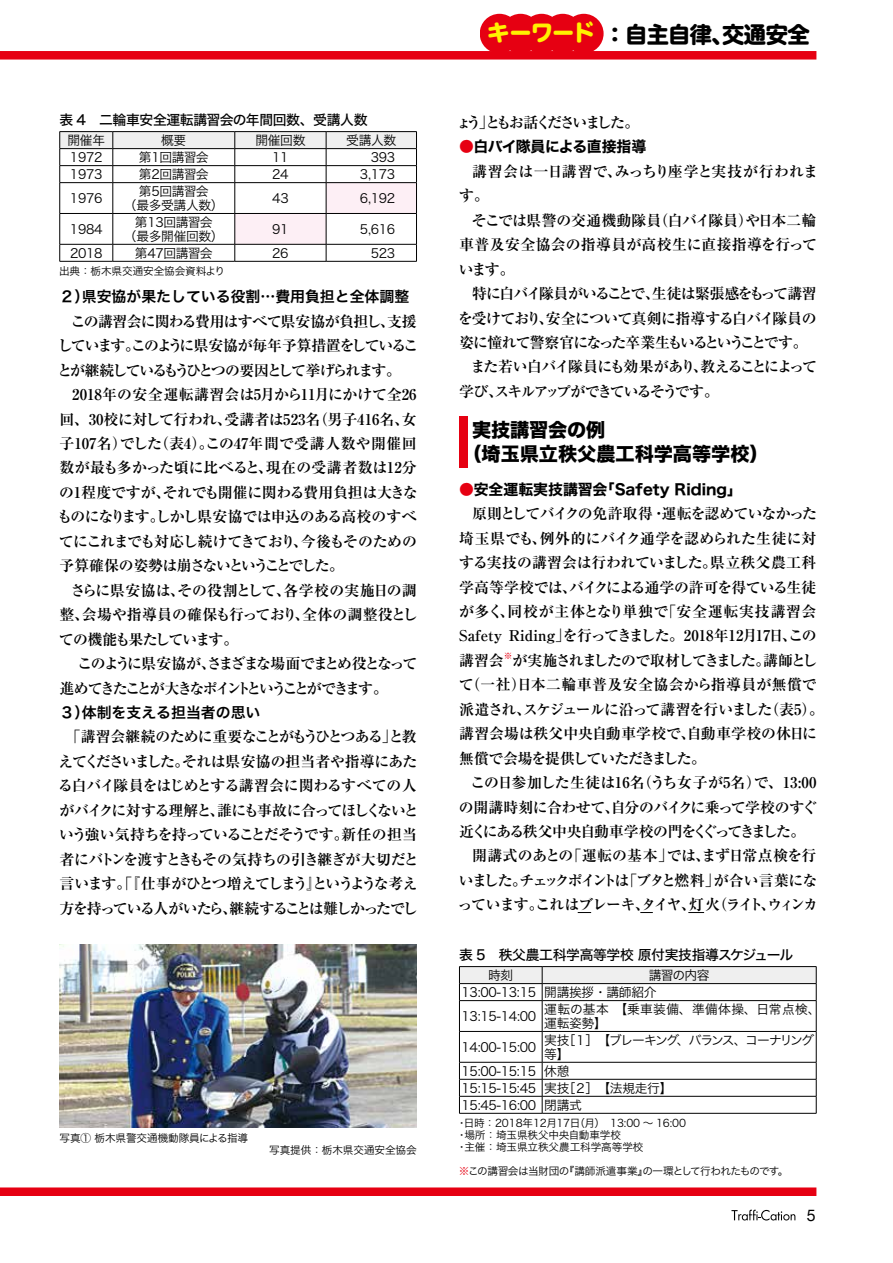
<style>
.page{position:relative;width:893px;height:1263px;background:#fff}
.page>*{position:absolute;margin:0;border:0;box-sizing:border-box;transform-origin:0 0}
.t1{font:22.35px "Hira Maru Std W8";letter-spacing:-.03em;color:#000}
.t2{font:19.2px/24.5px "Hira Kaku Std N W8";color:#000}
.t3{font:15.9px "Helvetica Neue";color:#000}
.t4{font:700 14.85px/24.5px "Ryumin Pro";letter-spacing:-.055em;color:#000;text-align:justify}
.t5{font:700 14.85px/24.5px "Ryumin Pro";letter-spacing:-.03em;color:#000}
.t6{font:700 14.85px/24.5px "Ryumin Pro";letter-spacing:-.14em;color:#000}
.t7{font:700 14.85px "Ryumin Pro";letter-spacing:-.085em;color:#000}
.t8{font:14.85px "Hira Kaku Std N W6";color:#000}
.t9{font:700 14.85px "Ryumin Pro";color:#000}
.t10{font:700 14.85px "Ryumin Pro";letter-spacing:-.09em;color:#000}
.t11{font:700 14.85px "Ryumin Pro";letter-spacing:-.11em;color:#000}
.t12{font:700 14.85px/24.5px "Ryumin Pro";letter-spacing:.005em;color:#000}
.t13{font:700 14.85px "Ryumin Pro";letter-spacing:-.105em;color:#000}
.t14{font:700 14.85px "Ryumin Pro";letter-spacing:-.035em;color:#000}
.t15{font:700 14.85px "Ryumin Pro";letter-spacing:-.005em;color:#000}
.t16{font:14.85px "Hira Kaku Std N W7";color:#000}
.t17{font:700 14.85px "Ryumin Pro";letter-spacing:-.125em;color:#000}
.t18{font:700 14.85px "Ryumin Pro";letter-spacing:-.15em;color:#000}
.t19{font:14.85px "Hira Kaku Std N W7";letter-spacing:-.03em;color:#000}
.t20{font:13.8px "Hira Kaku Std W5";letter-spacing:-.025em;color:#000}
.t21{font:12.75px/17px "Hira Kaku Pro N W3";letter-spacing:-.025em;color:#000;text-align:center}
.t22{font:12.75px/13.8px "Hira Kaku Pro N W3";letter-spacing:.03em;color:#000}
.t23{font:12.75px/13.8px "Hira Kaku Pro N W3";letter-spacing:-.11em;color:#000}
.t24{font:10.65px/11.7px "Hira Kaku Pro N W3";letter-spacing:-.01em;color:#000}
.t25{font:10.65px "Hira Kaku Pro N W3";letter-spacing:-.04em;color:#000}
.t26{font:700 8.7px "Ryumin Pro";color:#e60012}
.s1{font-family:"Hira Maru Std N W8";color:#fff100}
.s2{color:#e60012}
</style>
<div class="page">
<div style="left:0;top:51px;width:816px;height:9px;background:#e60012"></div>
<div style="left:0;top:1187px;width:816px;height:9px;background:#e60012"></div>
<svg style="left:731px;top:1210px;width:64px;height:10px"></svg>
<svg style="left:578px;top:912px;width:13px;height:1px"></svg>
<svg style="left:640px;top:912px;width:13px;height:1px"></svg>
<svg style="left:688px;top:912px;width:16px;height:1px"></svg>
<svg style="left:481px;top:14px;width:35px;height:37px"></svg>
<div style="left:501px;top:14px;width:39px;height:39px;background:#e60012;border-radius:50%"></div>
<div style="left:522px;top:14px;width:39px;height:39px;background:#e60012;border-radius:50%"></div>
<div style="left:543px;top:14px;width:39px;height:39px;background:#e60012;border-radius:50%"></div>
<div style="left:564px;top:14px;width:40px;height:39px;background:#e60012;border-radius:50%"></div>
<div style="left:459px;top:417px;width:9px;height:51px;background:#e60012"></div>
<hr style="left:60px;top:131px;width:53px;height:1px;background:#000">
<hr style="left:113px;top:131px;width:122px;height:1px;background:#000">
<hr style="left:235px;top:131px;width:91px;height:1px;background:#000">
<hr style="left:326px;top:131px;width:91px;height:1px;background:#000">
<svg style="left:59px;top:132px;width:358px;height:129px"></svg>
<hr style="left:60px;top:261px;width:53px;height:1px;background:#000">
<hr style="left:113px;top:261px;width:122px;height:1px;background:#000">
<hr style="left:235px;top:261px;width:91px;height:1px;background:#000">
<hr style="left:326px;top:261px;width:91px;height:1px;background:#000">
<svg style="left:460px;top:1001px;width:356px;height:112px"></svg>
<svg style="left:459px;top:966px;width:358px;height:34px"></svg>
<hr style="left:459px;top:1000px;width:83px;height:1px;background:#000">
<hr style="left:459px;top:1001px;width:1px;height:30px;background:#000">
<hr style="left:542px;top:1000px;width:274px;height:1px;background:#000">
<hr style="left:542px;top:1001px;width:1px;height:30px;background:#000">
<hr style="left:816px;top:1001px;width:1px;height:30px;background:#000">
<hr style="left:459px;top:1031px;width:83px;height:1px;background:#000">
<hr style="left:459px;top:1032px;width:1px;height:30px;background:#000">
<hr style="left:542px;top:1031px;width:274px;height:1px;background:#000">
<hr style="left:542px;top:1032px;width:1px;height:30px;background:#000">
<hr style="left:816px;top:1032px;width:1px;height:30px;background:#000">
<hr style="left:459px;top:1062px;width:83px;height:1px;background:#000">
<hr style="left:542px;top:1062px;width:274px;height:1px;background:#000">
<hr style="left:459px;top:1079px;width:83px;height:1px;background:#000">
<hr style="left:542px;top:1079px;width:274px;height:1px;background:#000">
<hr style="left:459px;top:1096px;width:83px;height:1px;background:#000">
<svg style="left:459px;top:1062px;width:1px;height:51px"></svg>
<hr style="left:542px;top:1096px;width:274px;height:1px;background:#000">
<svg style="left:542px;top:1062px;width:1px;height:51px"></svg>
<svg style="left:816px;top:1062px;width:1px;height:51px"></svg>
<hr style="left:459px;top:1113px;width:83px;height:1px;background:#000">
<hr style="left:542px;top:1113px;width:274px;height:1px;background:#000">
<img style="left:60px;top:944px;width:356px;height:183px">
<p class="t20" style="left:60px;top:110px;width:309px">表 4　二輪車安全運転講習会の年間回数、受講人数</p>
<p class="t21" style="left:67px;top:131px;width:39px">開催年</p>
<p class="t21" style="left:161px;top:131px;width:27px">概要</p>
<p class="t21" style="left:255px;top:131px;width:51px">開催回数</p>
<p class="t21" style="left:346px;top:131px;width:52px">受講人数</p>
<p class="t21" style="left:70px;top:148px;width:34px">1972</p>
<p class="t21" style="left:139px;top:148px;width:71px">第1回講習会</p>
<p class="t21" style="left:272px;top:148px;width:18px">11</p>
<p class="t21" style="left:371px;top:148px;width:26px">393</p>
<p class="t21" style="left:70px;top:165px;width:34px">1973</p>
<p class="t21" style="left:139px;top:165px;width:71px">第2回講習会</p>
<p class="t21" style="left:272px;top:165px;width:18px">24</p>
<p class="t21" style="left:360px;top:165px;width:37px">3,173</p>
<p class="t21" style="left:70px;top:189px;width:34px">1976</p>
<p class="t21" style="left:124px;top:183px;width:101px;line-height:13.8px">第5回講習会<br>（最多受講人数）</p>
<p class="t21" style="left:272px;top:189px;width:18px">43</p>
<p class="t21" style="left:360px;top:189px;width:37px">6,192</p>
<p class="t21" style="left:70px;top:220px;width:34px">1984</p>
<p class="t21" style="left:124px;top:214px;width:101px;line-height:13.8px">第13回講習会<br>（最多開催回数）</p>
<p class="t21" style="left:272px;top:220px;width:18px">91</p>
<p class="t21" style="left:360px;top:220px;width:37px">5,616</p>
<p class="t21" style="left:70px;top:243px;width:34px">2018</p>
<p class="t21" style="left:135px;top:243px;width:79px">第47回講習会</p>
<p class="t21" style="left:272px;top:243px;width:18px">26</p>
<p class="t21" style="left:371px;top:243px;width:26px">523</p>
<p class="t24" style="left:59px;top:264px;width:167px">出典：栃木県交通安全協会資料より</p>
<p class="t8" style="left:60px;top:285px;width:351px">２）県安協が果たしている役割…費用負担と全体調整</p>
<p class="t4" style="left:57px;top:308px;width:362px;text-indent:13px">この講習会に関わる費用はすべて県安協が負担し、支援しています。このように県安協が毎年予算措置をしていることが継続しているもうひとつの要因として挙げられます。</p>
<p class="t4" style="left:58px;top:381px;width:361px;text-indent:15px">2018年の安全運転講習会は5月から11月にかけて全26回、30校に対して行われ、受講者は523名（男子416名、女子107名）でした（表4）。この47年間で受講人数や開催回数が最も多かった頃に比べると、現在の受講者数は12分の1程度ですが、それでも開催に関わる費用負担は大きなものになります。しかし県安協では申込のある高校のすべてにこれまでも対応し続けてきており、今後もそのための予算確保の姿勢は崩さないということでした。</p>
<p class="t4" style="left:59px;top:577px;width:360px;text-indent:12px">さらに県安協は、その役割として、各学校の実施日の調整、会場や指導員の確保も行っており、全体の調整役としての機能も果たしています。</p>
<p class="t6" style="left:60px;top:650px;width:359px;text-indent:18px">このように県安協が、さまざまな場面でまとめ役となって進めてきたことが大きなポイントということができます。</p>
<p class="t8" style="left:60px;top:701px;width:202px">３）体制を支える担当者の思い</p>
<p class="t4" style="left:58px;top:724px;width:362px;text-align:center">「講習会継続のために重要なことがもうひとつある」と教えてくださいました。それは県安協の担当者や指導にあたる白バイ隊員をはじめとする講習会に関わるすべての人がバイクに対する理解と、誰にも事故に合ってほしくないという強い気持ちを持っていることだそうです。新任の担当者にバトンを渡すときもその気持ちの引き継ぎが大切だと言います。「『仕事がひとつ増えてしまう』というような考え方を持っている人がいたら、継続することは難しかったでし</p>
<p class="t24" style="left:60px;top:1131px;width:190px">写真① 栃木県警交通機動隊員による指導</p>
<p class="t24" style="left:269px;top:1143px;width:149px">写真提供：栃木県交通安全協会</p>
<h1 class="t1" style="left:487px;top:17px;width:324px"><span class="s1">キーワード</span>：自主自律、交通安全</h1>
<p class="t18" style="left:456px;top:111px;width:185px">ょう」ともお話くださいました。</p>
<p class="t19" style="left:459px;top:135px;width:189px"><span class="s2">●</span>白バイ隊員による直接指導</p>
<p class="t12" style="left:459px;top:158px;width:360px;text-indent:13px">講習会は一日講習で、みっちり座学と実技が行われます。</p>
<p class="t4" style="left:459px;top:207px;width:360px;text-indent:13px">そこでは県警の交通機動隊員（白バイ隊員）や日本二輪車普及安全協会の指導員が高校生に直接指導を行っています。</p>
<p class="t4" style="left:472px;top:280px;width:346px">特に白バイ隊員がいることで、生徒は緊張感をもって講習</p>
<p class="t4" style="left:458px;top:305px;width:360px">を受けており、安全について真剣に指導する白バイ隊員の</p>
<p class="t7" style="left:459px;top:331px;width:350px">姿に憧れて警察官になった卒業生もいるということです。</p>
<p class="t13" style="left:470px;top:355px;width:348px">また若い白バイ隊員にも効果があり、教えることによって</p>
<p class="t17" style="left:459px;top:380px;width:261px">学び、スキルアップができているそうです。</p>
<p class="t2" style="left:462px;top:418px;width:308px;text-indent:10px">実技講習会の例<br>（埼玉県立秩父農工科学高等学校）</p>
<p class="t16" style="left:459px;top:477px;width:284px"><span class="s2">●</span>安全運転実技講習会「Safety Riding」</p>
<p class="t4" style="left:459px;top:500px;width:359px;text-indent:13px">原則としてバイクの免許取得・運転を認めていなかった埼玉県でも、例外的にバイク通学を認められた生徒に対する実技の講習会は行われていました。県立秩父農工科学高等学校では、バイクによる通学の許可を得ている生徒が多く、同校が主体となり単独で「安全運転実技講習会Safety Riding」を行ってきました。2018年12月17日、この講習会</p>
<p class="t26" style="left:504px;top:648px;width:10px">※</p>
<p class="t5" style="left:459px;top:647px;width:367px;text-indent:54px">が実施されましたので取材してきました。講師として（一社）日本二輪車普及安全協会から指導員が無償で派遣され、スケジュールに沿って講習を行いました（表5）。講習会場は秩父中央自動車学校で、自動車学校の休日に無償で会場を提供していただきました。</p>
<p class="t9" style="left:471px;top:771px;width:347px">この日参加した生徒は16名（うち女子が5名）で、13:00</p>
<p class="t14" style="left:459px;top:795px;width:360px">の開講時刻に合わせて、自分のバイクに乗って学校のすぐ</p>
<p class="t7" style="left:459px;top:820px;width:347px">近くにある秩父中央自動車学校の門をくぐってきました。</p>
<p class="t15" style="left:472px;top:844px;width:346px">開講式のあとの「運転の基本」では、まず日常点検を行</p>
<p class="t11" style="left:459px;top:868px;width:360px">いました。チェックポイントは「ブタと燃料」が合い言葉にな</p>
<p class="t10" style="left:458px;top:893px;width:362px">っています。これはブレーキ、タイヤ、灯火（ライト、ウィンカ</p>
<p class="t20" style="left:459px;top:945px;width:336px">表 5　秩父農工科学高等学校 原付実技指導スケジュール</p>
<p class="t21" style="left:488px;top:966px;width:27px">時刻</p>
<p class="t21" style="left:462px;top:966px;width:249px;text-align:left;text-indent:187px">講習の内容<br>13:00-13:15 開講挨拶・講師紹介</p>
<p class="t21" style="left:462px;top:1007px;width:76px">13:15-14:00</p>
<p class="t22" style="left:544px;top:1001px;width:278px">運転の基本　【乗車装備、準備体操、日常点検、運転姿勢】</p>
<p class="t21" style="left:462px;top:1037px;width:76px">14:00-15:00</p>
<p class="t23" style="left:544px;top:1032px;width:271px">実技［１］　【ブレーキング、バランス、コーナリング等】</p>
<p class="t21" style="left:462px;top:1061px;width:212px;text-align:left">15:00-15:15 休憩<br>15:15-15:45 実技［２］　【法規走行】<br>15:45-16:00 閉講式</p>
<p class="t24" style="left:457px;top:1116px;width:231px">・日時：2018年12月17日（月）　13:00 〜 16:00・場所：埼玉県秩父中央自動車学校<br>・主催：埼玉県立秩父農工科学高等学校</p>
<p class="t25" style="left:459px;top:1161px;width:331px"><span class="s2">※</span>この講習会は当財団の『講師派遣事業』の一環として行われたものです。</p>
<p class="t3" style="left:807px;top:1203px;width:10px">5</p>
</div>
